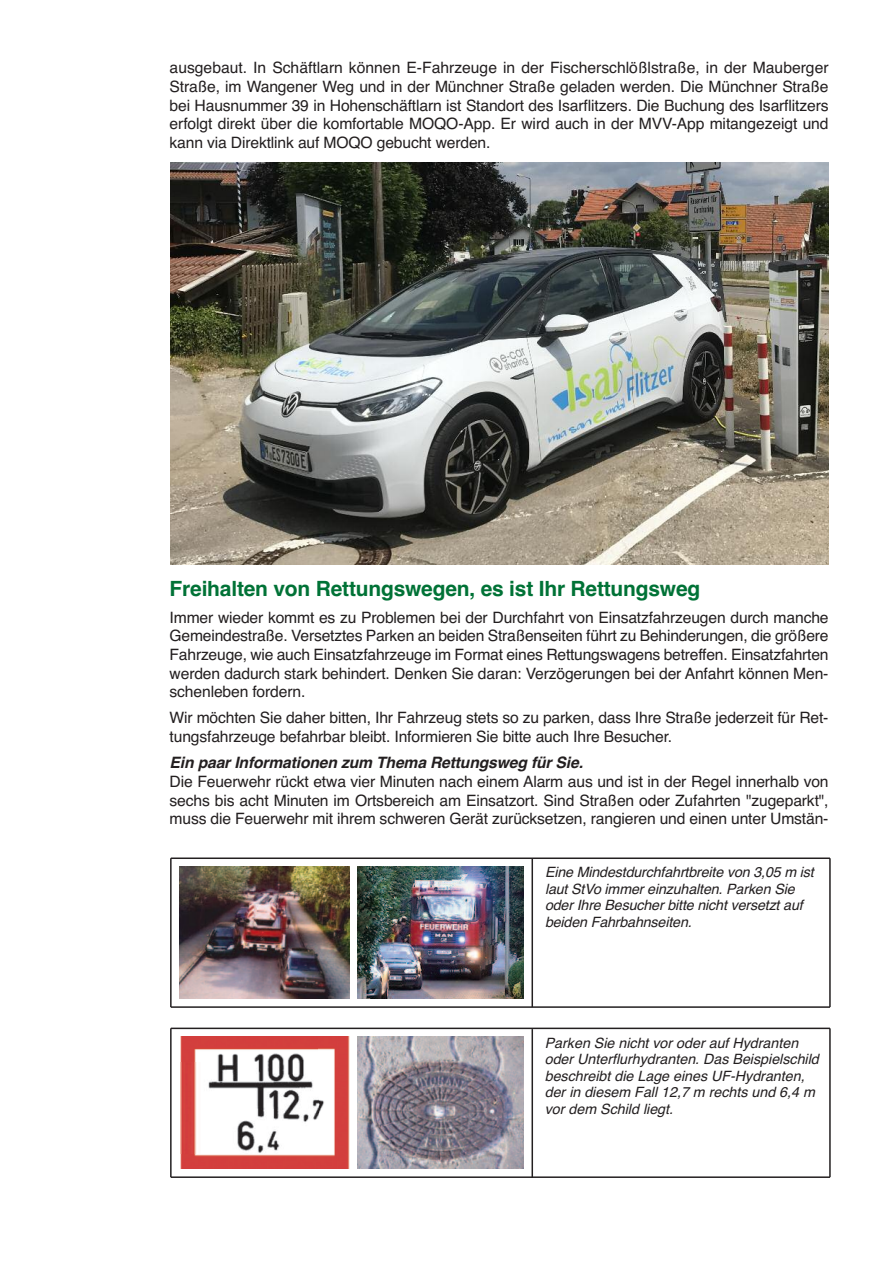
<style>
.page{position:relative;width:893px;height:1263px;background:#fff}
.page>*{position:absolute;margin:0;border:0;box-sizing:border-box;transform-origin:0 0}
.t1{font:700 21px "Helvetica";letter-spacing:-.01em;color:#007236}
.t2{font:15.6px/18.6px "Helvetica";letter-spacing:-.01em;color:#231f20;text-align:justify}
.t3{font:italic 700 15.6px "Helvetica";letter-spacing:-.01em;color:#231f20}
.t4{font:italic 14.25px/16.5px "Helvetica";color:#231f20}
</style>
<div class="page">
<img style="left:170px;top:163px;width:659px;height:402px">
<hr style="left:171px;top:857px;width:659px;height:2px;background:#231f20">
<hr style="left:171px;top:1006px;width:659px;height:2px;background:#231f20">
<hr style="left:171px;top:1027px;width:659px;height:2px;background:#231f20">
<hr style="left:171px;top:1176px;width:659px;height:2px;background:#231f20">
<hr style="left:170px;top:858px;width:2px;height:149px;background:#231f20">
<hr style="left:531px;top:858px;width:2px;height:149px;background:#231f20">
<hr style="left:531px;top:1029px;width:2px;height:149px;background:#231f20">
<hr style="left:829px;top:858px;width:2px;height:149px;background:#231f20">
<hr style="left:170px;top:1028px;width:2px;height:149px;background:#231f20">
<hr style="left:829px;top:1028px;width:2px;height:149px;background:#231f20">
<img style="left:179px;top:867px;width:170px;height:131px">
<img style="left:358px;top:867px;width:166px;height:131px">
<img style="left:358px;top:1037px;width:166px;height:132px">
<img style="left:181px;top:1037px;width:168px;height:132px">
<p class="t2" style="left:170px;top:59px;width:660px">ausgebaut. In Schäftlarn können E-Fahrzeuge in der Fischerschlößlstraße, in der Mauberger Straße, im Wangener Weg und in der Münchner Straße geladen werden. Die Münchner Straße bei Hausnummer 39 in Hohenschäftlarn ist Standort des Isarflitzers. Die Buchung des Isarflitzers erfolgt direkt über die komfortable MOQO-App. Er wird auch in der MVV-App mitangezeigt und kann via Direktlink auf MOQO gebucht werden.</p>
<h1 class="t1" style="left:170px;top:577px;width:532px">Freihalten von Rettungswegen, es ist Ihr Rettungsweg</h1>
<p class="t2" style="left:170px;top:608px;width:660px">Immer wieder kommt es zu Problemen bei der Durchfahrt von Einsatzfahrzeugen durch manche Gemeindestraße. Versetztes Parken an beiden Straßenseiten führt zu Behinderungen, die größere Fahrzeuge, wie auch Einsatzfahrzeuge im Format eines Rettungswagens betreffen. Einsatzfahrten werden dadurch stark behindert. Denken Sie daran: Verzögerungen bei der Anfahrt können Men&shy;schenleben fordern.</p>
<p class="t2" style="left:170px;top:709px;width:660px">Wir möchten Sie daher bitten, Ihr Fahrzeug stets so zu parken, dass Ihre Straße jederzeit für Ret&shy;tungsfahrzeuge befahrbar bleibt. Informieren Sie bitte auch Ihre Besucher.</p>
<p class="t3" style="left:170px;top:754px;width:415px">Ein paar Informationen zum Thema Rettungsweg für Sie.</p>
<p class="t2" style="left:170px;top:772px;width:660px">Die Feuerwehr rückt etwa vier Minuten nach einem Alarm aus und ist in der Regel innerhalb von sechs bis acht Minuten im Ortsbereich am Einsatzort. Sind Straßen oder Zufahrten "zugeparkt", muss die Feuerwehr mit ihrem schweren Gerät zurücksetzen, rangieren und einen unter Umstän-</p>
<p class="t4" style="left:545px;top:864px;width:270px">Eine Mindestdurchfahrtbreite von 3,05 m ist laut StVo immer einzuhalten. Parken Sie oder Ihre Besucher bitte nicht versetzt auf beiden Fahrbahnseiten.</p>
<p class="t4" style="left:545px;top:1034px;width:276px">Parken Sie nicht vor oder auf Hydranten oder Unterflurhydranten. Das Beispielschild beschreibt die Lage eines UF-Hydranten, der in diesem Fall 12,7 m rechts und 6,4 m vor dem Schild liegt.</p>
</div>
